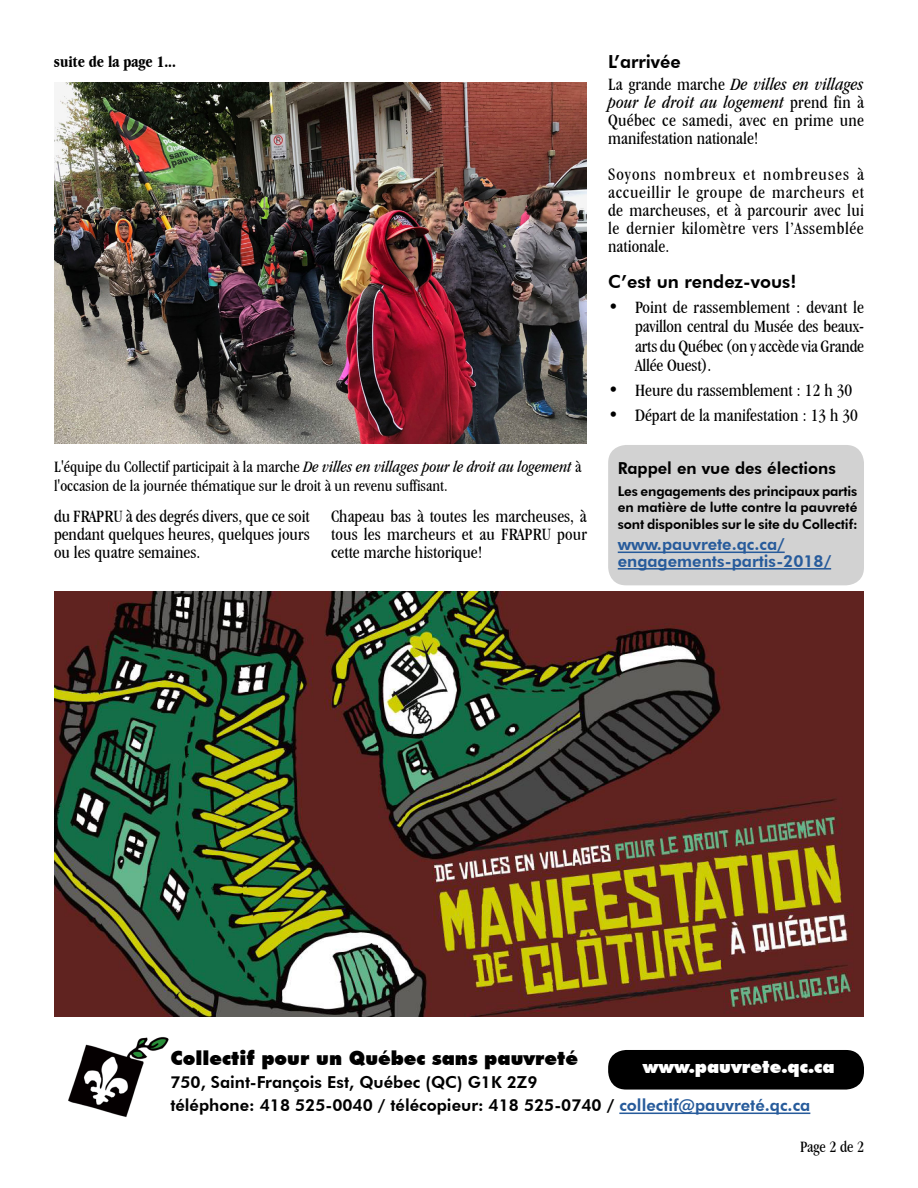
<style>
.page{position:relative;width:918px;height:1188px;background:#fff}
.page>*{position:absolute;margin:0;border:0;box-sizing:border-box;transform-origin:0 0}
.t1{font:900 19.5px "Futura BT";color:#000}
.t2{font:condensed 18px/18px "Garamond IT Cby BT";color:#000;text-align:justify}
.t3{font:800 18px "Futura BT";color:#000}
.t4{font:900 18px "Futura BT";color:#fff}
.t5{font:condensed 16.5px/19.8px "Garamond IT Cby BT";color:#000}
.t6{font:800 16.5px/23.4px "Futura BT";color:#000}
.t7{font:800 16.5px/16.5px "Futura BT";color:#275b9b}
.t8{font:700 condensed 16.5px "Garamond IT Cby BT";color:#000}
.t9{font:800 13.5px/16.5px "Futura BT";letter-spacing:-.01em;color:#000;text-align:justify}
.s1{font-style:italic}
.s2{color:#275b9b}
</style>
<div class="page">
<div style="left:608px;top:445px;width:256px;height:140px;background:#d2d2d2;border-radius:18px"></div>
<hr style="left:619px;top:1113px;width:191px;height:1px;background:#275b9b">
<img style="left:68px;top:1037px;width:101px;height:80px">
<div style="left:608px;top:1050px;width:256px;height:40px;background:#000;border-radius:18px"></div>
<img style="left:54px;top:83px;width:533px;height:361px">
<img style="left:54px;top:592px;width:810px;height:424px">
<hr style="left:618px;top:552px;width:167px;height:1px;background:#275b9b">
<hr style="left:618px;top:568px;width:213px;height:2px;background:#275b9b">
<p class="t8" style="left:54px;top:51px;width:123px">suite de la page 1...</p>
<p class="t5" style="left:54px;top:456px;width:529px">L'équipe du Collectif participait à la marche <span class="s1">De villes en villages pour le droit au logement</span> à l'occasion de la journée thématique sur le droit à un revenu suffisant.</p>
<p class="t2" style="left:54px;top:507px;width:257px">du FRAPRU à des degrés divers, que ce soit pendant quelques heures, quelques jours ou les quatre semaines.</p>
<p class="t2" style="left:331px;top:507px;width:257px">Chapeau bas à toutes les marcheuses, à tous les marcheurs et au FRAPRU pour cette marche historique!</p>
<p class="t3" style="left:608px;top:50px;width:74px">L’arrivée</p>
<p class="t2" style="left:608px;top:75px;width:257px">La grande marche <span class="s1">De villes en villages pour le droit au logement</span> prend fin à Québec ce samedi, avec en prime une manifestation nationale!</p>
<p class="t2" style="left:608px;top:165px;width:257px">Soyons nombreux et nombreuses à accueillir le groupe de marcheurs et de marcheuses, et à parcourir avec lui le dernier kilomètre vers l’Assemblée nationale.</p>
<p class="t3" style="left:608px;top:271px;width:190px">C’est un rendez-vous!</p>
<p class="t2" style="left:635px;top:297px;width:231px;line-height:19.5px;text-indent:-27px">• Point de rassemblement : devant le pavillon central du Musée des beaux&shy;arts du Québec (on y accède via Grande Allée Ouest).</p>
<p class="t2" style="left:608px;top:381px;width:246px">• Heure du rassemblement : 12 h 30</p>
<p class="t2" style="left:608px;top:406px;width:251px">• Départ de la manifestation : 13 h 30</p>
<p class="t6" style="left:618px;top:456px;width:220px">Rappel en vue des élections</p>
<p class="t9" style="left:618px;top:482px;width:241px">Les engagements des principaux partis en matière de lutte contre la pauvreté sont disponibles sur le site du Collectif:</p>
<p class="t7" style="left:618px;top:536px;width:215px">www.pauvrete.qc.ca/ engagements-partis-2018/</p>
<p class="t1" style="left:170px;top:1046px;width:409px">Collectif pour un Québec sans pauvreté</p>
<p class="t6" style="left:170px;top:1070px;width:641px">750, Saint-François Est, Québec (QC) G1K 2Z9<br>téléphone: 418 525-0040 / télécopieur: 418 525-0740 / <span class="s2">collectif@pauvreté.qc.ca</span></p>
<p class="t4" style="left:643px;top:1056px;width:193px">www.pauvrete.qc.ca</p>
<p class="t5" style="left:800px;top:1137px;width:66px">Page 2 de 2</p>
</div>
